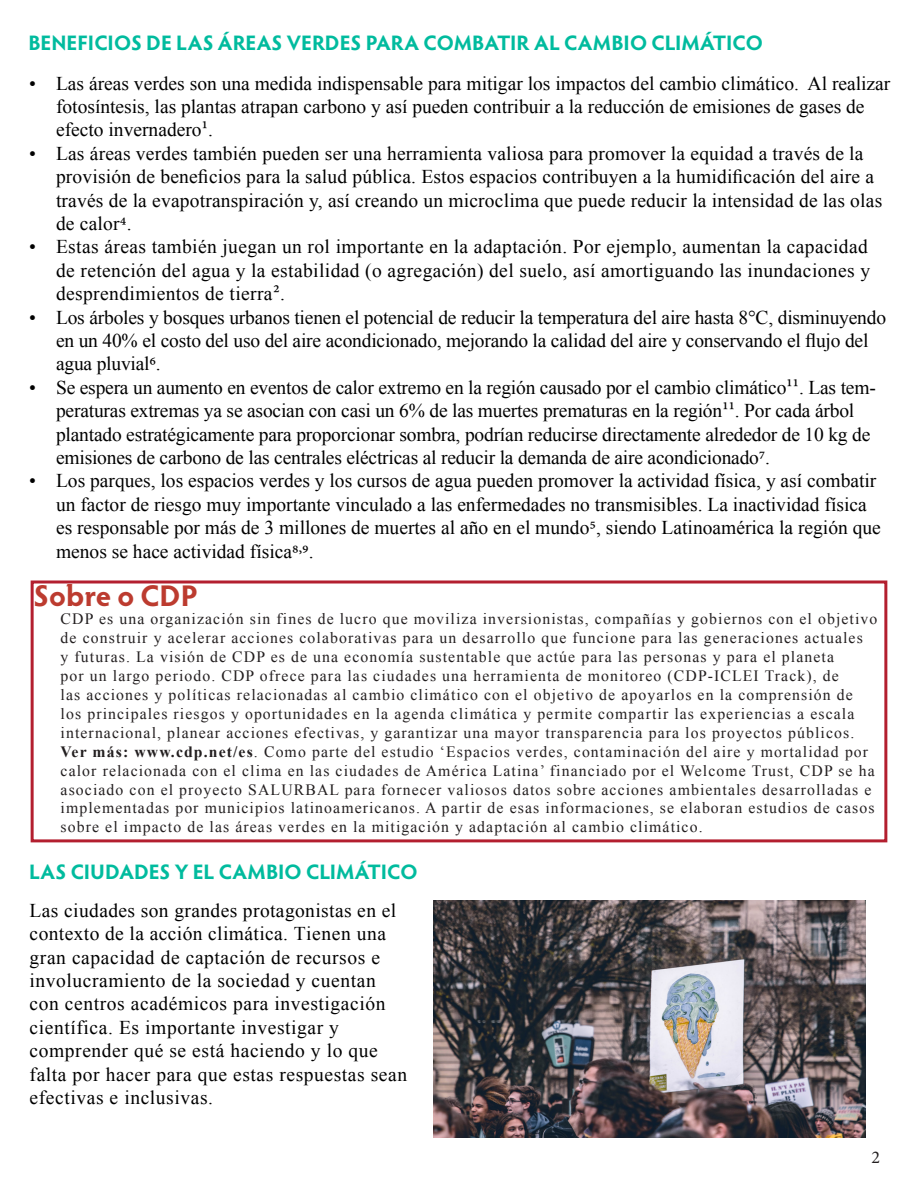
<style>
.page{position:relative;width:918px;height:1188px;background:#fff}
.page>*{position:absolute;margin:0;border:0;box-sizing:border-box;transform-origin:0 0}
.t1{font:700 30px "Hypatia Sans Pro";color:#bc3b2f}
.t2{font:700 21px "Hypatia Sans Pro";color:#00bb9e}
.t3{font:19.5px/23.4px "Times New Roman";color:#000}
.t4{font:19.5px/23.4px "Times New Roman";letter-spacing:.03em;color:#000}
.t5{font:18px "Minion Pro";color:#231f20}
.t6{font:15.75px/18.9px "Times New Roman";letter-spacing:.07em;color:#231f20}
.s1{font-family:"Minion Pro"}
.s2{font-weight:700}
</style>
<div class="page">
<div style="left:31px;top:580px;width:856px;height:262px;border:3px solid #b31f2f"></div>
<img style="left:434px;top:900px;width:431px;height:237px">
<p class="t2" style="left:28px;top:28px;width:736px">BENEFICIOS DE LAS ÁREAS VERDES PARA COMBATIR AL CAMBIO CLIMÁTICO</p>
<p class="t3" style="left:56px;top:71px;width:836px;text-indent:-27px">• Las áreas verdes son una medida indispensable para mitigar los impactos del cambio climático. Al realizar fotosíntesis, las plantas atrapan carbono y así pueden contribuir a la reducción de emisiones de gases de efecto invernadero<span class="s1">1</span>.</p>
<p class="t3" style="left:56px;top:141px;width:828px;text-indent:-27px">• Las áreas verdes también pueden ser una herramienta valiosa para promover la equidad a través de la provisión de beneficios para la salud pública. Estos espacios contribuyen a la humidificación del aire a través de la evapotranspiración y, así creando un microclima que puede reducir la intensidad de las olas de calor<span class="s1">4</span>.</p>
<p class="t3" style="left:56px;top:235px;width:816px;text-align:justify;text-indent:-27px">• Estas áreas también juegan un rol importante en la adaptación. Por ejemplo, aumentan la capacidad de retención del agua y la estabilidad (o agregación) del suelo, así amortiguando las inundaciones y desprendimientos de tierra<span class="s1">2</span>.</p>
<p class="t3" style="left:56px;top:305px;width:832px;text-indent:-27px">• Los árboles y bosques urbanos tienen el potencial de reducir la temperatura del aire hasta 8°C, disminuyendo en un 40% el costo del uso del aire acondicionado, mejorando la calidad del aire y conservando el flujo del agua pluvial<span class="s1">6</span>.</p>
<p class="t3" style="left:56px;top:375px;width:821px;text-indent:-27px">• Se espera un aumento en eventos de calor extremo en la región causado por el cambio climático<span class="s1">11</span>. Las tem&shy;peraturas extremas ya se asocian con casi un 6% de las muertes prematuras en la región<span class="s1">11</span>. Por cada árbol plantado estratégicamente para proporcionar sombra, podrían reducirse directamente alrededor de 10 kg de emisiones de carbono de las centrales eléctricas al reducir la demanda de aire acondicionado<span class="s1">7</span>.</p>
<p class="t3" style="left:56px;top:469px;width:826px;text-indent:-27px">• Los parques, los espacios verdes y los cursos de agua pueden promover la actividad física, y así combatir un factor de riesgo muy importante vinculado a las enfermedades no transmisibles. La inactividad física es responsable por más de 3 millones de muertes al año en el mundo<span class="s1">5</span>, siendo Latinoamérica la región que menos se hace actividad física<span class="s1">8,9</span>.</p>
<p class="t1" style="left:34px;top:574px;width:166px">Sobre o CDP</p>
<p class="t6" style="left:61px;top:609px;width:818px">CDP es una organización sin fines de lucro que moviliza inversionistas, compañías y gobiernos con el objetivo de construir y acelerar acciones colaborativas para un desarrollo que funcione para las generaciones actuales<br>y futuras. La visión de CDP es de una economía sustentable que actúe para las personas y para el planeta<br>por un largo periodo. CDP ofrece para las ciudades una herramienta de monitoreo (CDP-ICLEI Track), de<br>las acciones y políticas relacionadas al cambio climático con el objetivo de apoyarlos en la comprensión de<br>los principales riesgos y oportunidades en la agenda climática y permite compartir las experiencias a escala internacional, planear acciones efectivas, y garantizar una mayor transparencia para los proyectos públicos.<br><span class="s2">Ver más: www.cdp.net/es</span>. Como parte del estudio ‘Espacios verdes, contaminación del aire y mortalidad por calor relacionada con el clima en las ciudades de América Latina’ financiado por el Welcome Trust, CDP se ha asociado con el proyecto SALURBAL para fornecer valiosos datos sobre acciones ambientales desarrolladas e implementadas por municipios latinoamericanos. A partir de esas informaciones, se elaboran estudios de casos sobre el impacto de las áreas verdes en la mitigación y adaptación al cambio climático.</p>
<p class="t2" style="left:29px;top:857px;width:390px">LAS CIUDADES Y EL CAMBIO CLIMÁTICO</p>
<p class="t4" style="left:30px;top:898px;width:379px">Las ciudades son grandes protagonistas en el contexto de la acción climática. Tienen una gran capacidad de captación de recursos e involucramiento de la sociedad y cuentan con centros académicos para investigación científica. Es importante investigar y comprender qué se está haciendo y lo que falta por hacer para que estas respuestas sean efectivas e inclusivas.</p>
<p class="t5" style="left:872px;top:1145px;width:10px">2</p>
</div>
